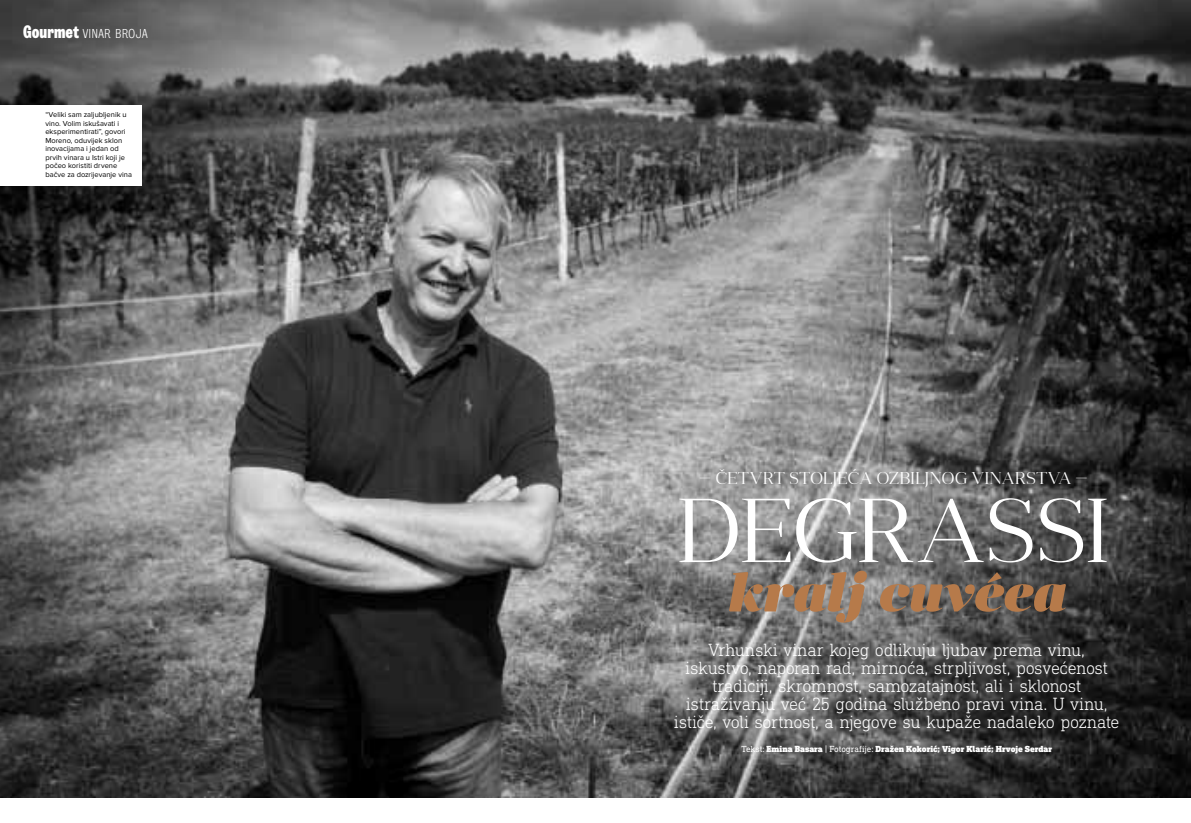
<style>
.page{position:relative;width:1191px;height:823px;background:#fff}
.page>*{position:absolute;margin:0;border:0;box-sizing:border-box;transform-origin:0 0}
.t1{font:300 90.4px "Anglecia Pro Display";letter-spacing:-.02em;color:#fff}
.t2{font:italic 900 54.1px "Anglecia Pro Display";letter-spacing:-.005em;color:#b67a4a}
.t3{font:300 18px/18px "DIN Next Slab Pro";letter-spacing:-.025em;color:#fff;text-align:center}
.t4{font:18px "Trivia Grotesk N1";color:#fff}
.t5{font:300 17.1px "Anglecia Pro Display";color:#fff}
.t6{font:900 9px "DIN Next Slab Pro";letter-spacing:-.005em;color:#fff}
.t7{font:7.5px/8.5px "Proxima Nova";letter-spacing:.005em;color:#000}
.s1{font-family:"Trivia Grotesk N6"}
.s2{font-weight:400}
</style>
<div class="page">
<img style="left:0;top:0;width:1190px;height:797px">
<div style="left:0;top:105px;width:142px;height:80px;background:#fff"></div>
<p class="t4" style="left:23px;top:22px;width:126px"><span class="s1">Gourmet</span> vinar broja</p>
<p class="t7" style="left:45px;top:110px;width:88px">“Veliki sam zaljubljenik u vino. Volim iskušavati i eksperimentirati”, govori<br>Moreno, oduvijek sklon inovacijama i jedan od prvih vinara u Istri koji je počeo koristiti drvene bačve za dozrijevanje vina</p>
<p class="t5" style="left:699px;top:466px;width:390px">— ČETVRT STOLJEĆA OZBILJNOG VINARSTVA —</p>
<h1 class="t1" style="left:677px;top:472px;width:433px">DEGRASSI</h1>
<h2 class="t2" style="left:725px;top:554px;width:339px">kralj cuvéea</h2>
<p class="t3" style="left:674px;top:640px;width:447px">Vrhunski vinar kojeg odlikuju ljubav prema vinu, iskustvo, naporan rad, mirnoća, strpljivost, posvećenost tradiciji, skromnost, samozatajnost, ali i sklonost istraživanju već 25 godina službeno pravi vina. U vinu, ističe, voli sortnost, a njegove su kupaže nadaleko poznate</p>
<p class="t6" style="left:741px;top:742px;width:312px"><span class="s2">Tekst:</span> Emina Basara <span class="s2">| Fotografije:</span> Dražen Kokorić; Vigor Klarić; Hrvoje Serdar</p>
</div>
